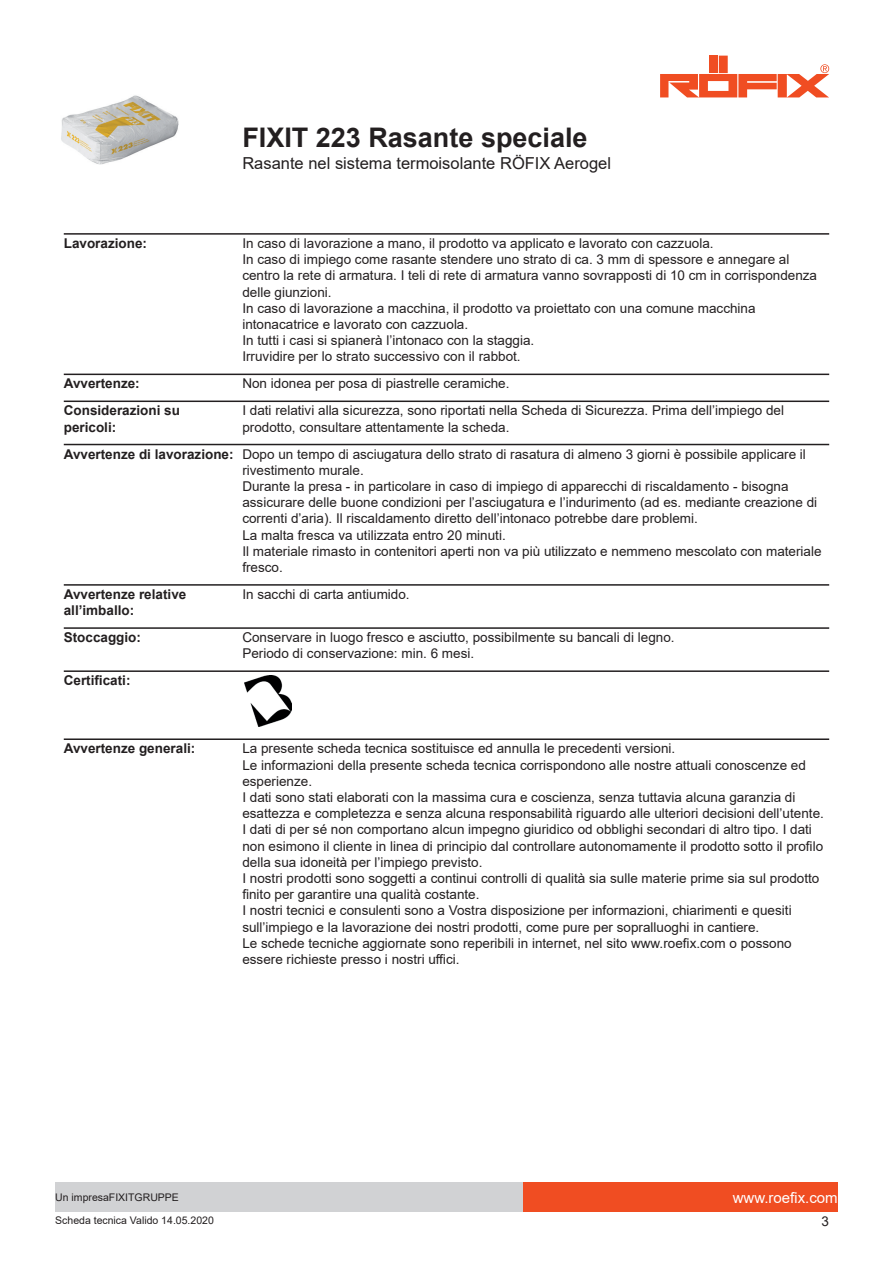
<style>
.page{position:relative;width:893px;height:1263px;background:#fff}
.page>*{position:absolute;margin:0;border:0;box-sizing:border-box;transform-origin:0 0}
.t1{font:700 27px "Arial";color:#231f20}
.t2{font:16.5px "Arial";color:#231f20}
.t3{font:15px "Arial";color:#fff}
.t4{font:13.5px/16.2px "Arial";color:#231f20}
.t5{font:700 13.5px/16.2px "Arial";color:#231f20}
.t6{font:10.5px "Arial";color:#231f20}
.s1{font-weight:700}
</style>
<div class="page">
<img style="left:61px;top:95px;width:118px;height:70px">
<div style="left:719px;top:56px;width:9px;height:17px;background:#f04d22"></div>
<div style="left:709px;top:56px;width:9px;height:17px;background:#f04d22"></div>
<svg style="left:660px;top:64px;width:169px;height:33px"></svg>
<div style="left:523px;top:1182px;width:315px;height:30px;background:#f04d22"></div>
<div style="left:55px;top:1182px;width:468px;height:30px;background:#d1d2d4"></div>
<hr style="left:64px;top:233px;width:765px;height:2px;background:#231f20">
<hr style="left:64px;top:374px;width:765px;height:1px;background:#231f20">
<hr style="left:64px;top:401px;width:765px;height:1px;background:#231f20">
<hr style="left:64px;top:444px;width:765px;height:1px;background:#231f20">
<hr style="left:64px;top:584px;width:765px;height:2px;background:#231f20">
<hr style="left:64px;top:627px;width:765px;height:2px;background:#231f20">
<hr style="left:64px;top:670px;width:765px;height:2px;background:#231f20">
<img style="left:244px;top:675px;width:48px;height:51px">
<hr style="left:64px;top:738px;width:765px;height:2px;background:#231f20">
<h1 class="t1" style="left:242px;top:119px;width:347px">FIXIT 223 Rasante speciale</h1>
<p class="t2" style="left:242px;top:152px;width:370px">Rasante nel sistema termoisolante RÖFIX Aerogel</p>
<p class="t5" style="left:64px;top:235px;width:85px">Lavorazione:</p>
<p class="t4" style="left:242px;top:235px;width:576px">In caso di lavorazione a mano, il prodotto va applicato e lavorato con cazzuola.<br>In caso di impiego come rasante stendere uno strato di ca. 3 mm di spessore e annegare al centro la rete di armatura. I teli di rete di armatura vanno sovrapposti di 10 cm in corrispondenza delle giunzioni.<br>In caso di lavorazione a macchina, il prodotto va proiettato con una comune macchina intonacatrice e lavorato con cazzuola.<br>In tutti i casi si spianerà l’intonaco con la staggia.<br>Irruvidire per lo strato successivo con il rabbot.</p>
<p class="t5" style="left:64px;top:376px;width:78px">Avvertenze:</p>
<p class="t4" style="left:242px;top:375px;width:269px">Non idonea per posa di piastrelle ceramiche.</p>
<p class="t5" style="left:64px;top:403px;width:118px">Considerazioni su pericoli:</p>
<p class="t4" style="left:242px;top:402px;width:543px">I dati relativi alla sicurezza, sono riportati nella Scheda di Sicurezza. Prima dell’impiego del prodotto, consultare attentamente la scheda.</p>
<p class="t4" style="left:242px;top:446px;width:581px;text-indent:-179px"><span class="s1">Avvertenze di lavorazione:</span> Dopo un tempo di asciugatura dello strato di rasatura di almeno 3 giorni è possibile applicare il rivestimento murale.<br>Durante la presa - in particolare in caso di impiego di apparecchi di riscaldamento - bisogna assicurare delle buone condizioni per l’asciugatura e l’indurimento (ad es. mediante creazione di correnti d’aria). Il riscaldamento diretto dell’intonaco potrebbe dare problemi.<br>La malta fresca va utilizzata entro 20 minuti.<br>Il materiale rimasto in contenitori aperti non va più utilizzato e nemmeno mescolato con materiale fresco.</p>
<p class="t5" style="left:64px;top:586px;width:124px">Avvertenze relative all’imballo:</p>
<p class="t4" style="left:242px;top:586px;width:169px">In sacchi di carta antiumido.</p>
<p class="t5" style="left:64px;top:629px;width:79px">Stoccaggio:</p>
<p class="t4" style="left:242px;top:629px;width:434px">Conservare in luogo fresco e asciutto, possibilmente su bancali di legno.<br>Periodo di conservazione: min. 6 mesi.</p>
<p class="t5" style="left:64px;top:672px;width:68px">Certificati:</p>
<p class="t5" style="left:64px;top:741px;width:133px">Avvertenze generali:</p>
<p class="t4" style="left:242px;top:740px;width:583px">La presente scheda tecnica sostituisce ed annulla le precedenti versioni.<br>Le informazioni della presente scheda tecnica corrispondono alle nostre attuali conoscenze ed esperienze.<br>I dati sono stati elaborati con la massima cura e coscienza, senza tuttavia alcuna garanzia di esattezza e completezza e senza alcuna responsabilità riguardo alle ulteriori decisioni dell’utente.<br>I dati di per sé non comportano alcun impegno giuridico od obblighi secondari di altro tipo. I dati non esimono il cliente in linea di principio dal controllare autonomamente il prodotto sotto il profilo della sua idoneità per l’impiego previsto.<br>I nostri prodotti sono soggetti a continui controlli di qualità sia sulle materie prime sia sul prodotto finito per garantire una qualità costante.<br>I nostri tecnici e consulenti sono a Vostra disposizione per informazioni, chiarimenti e quesiti sull’impiego e la lavorazione dei nostri prodotti, come pure per sopralluoghi in cantiere.<br>Le schede tecniche aggiornate sono reperibili in internet, nel sito www.roefix.com o possono essere richieste presso i nostri uffici.</p>
<p class="t6" style="left:55px;top:1190px;width:125px">Un impresaFIXITGRUPPE</p>
<p class="t3" style="left:733px;top:1187px;width:107px">www.roefix.com</p>
<p class="t6" style="left:55px;top:1213px;width:160px">Scheda tecnica Valido 14.05.2020</p>
<p class="t4" style="left:821px;top:1213px;width:9px">3</p>
</div>
